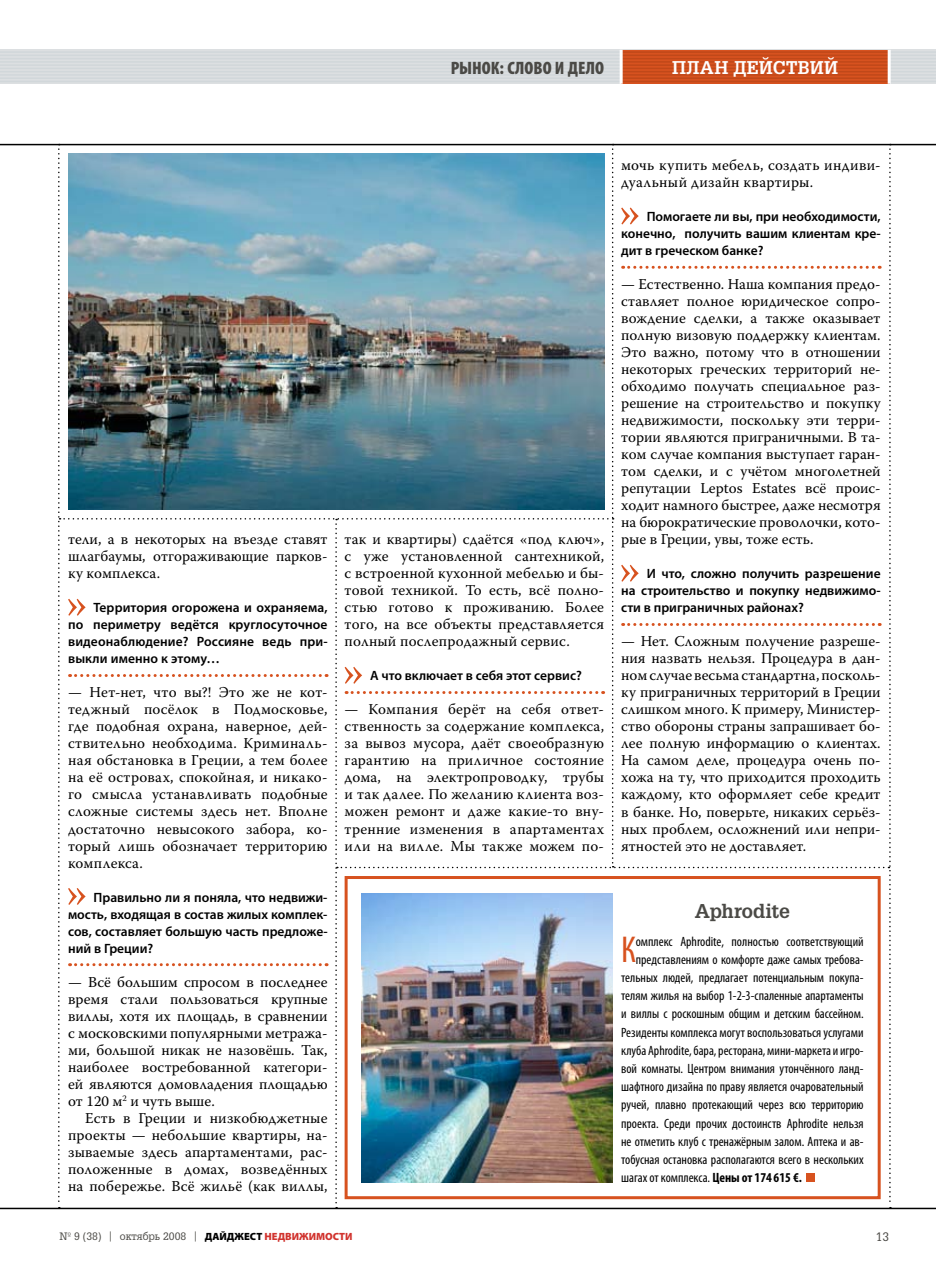
<style>
.page{position:relative;width:936px;height:1263px;background:#fff}
.page>*{position:absolute;margin:0;border:0;box-sizing:border-box;transform-origin:0 0}
.t1{font:condensed 37.5px "Myriad Pro";color:#d7521f}
.t2{font:700 19.5px "AG Gloria";letter-spacing:-.005em;color:#4b4a46}
.t3{font:900 condensed 18px "Myriad Pro";color:#4b4a46}
.t4{font:700 18px "AG Gloria";letter-spacing:.015em;color:#fff}
.t5{font:15px/17px "Warnock Pro";letter-spacing:.005em;color:#000;text-align:justify}
.t6{font:15px/17px "Warnock Pro";letter-spacing:.025em;color:#000}
.t7{font:condensed 13.5px "Myriad Pro";color:#000}
.t8{font:600 13.5px/17px "Myriad Pro";color:#000;text-align:justify}
.t9{font:12px "AG Gloria";color:#4b4a46}
.t10{font:10.5px "AG Gloria";color:#4b4a46}
.s1{font-family:"Warnock Pro"}
.s2{font-family:"Myriad Pro";font-weight:900;color:#000}
.s3{font-family:"Myriad Pro";font-weight:900;color:#d1342f}
.s4{font-weight:700}
</style>
<div class="page">
<div style="left:0;top:50px;width:935px;height:34px;background:#dcdfe1"></div>
<hr style="left:0;top:51px;width:935px;height:2px;background:#d1d7da">
<hr style="left:0;top:55px;width:935px;height:1px;background:#d1d7da">
<hr style="left:0;top:58px;width:935px;height:1px;background:#d1d7da">
<hr style="left:0;top:61px;width:935px;height:2px;background:#d1d7da">
<hr style="left:0;top:64px;width:935px;height:2px;background:#d1d7da">
<hr style="left:0;top:68px;width:935px;height:1px;background:#d1d7da">
<hr style="left:0;top:71px;width:935px;height:1px;background:#d1d7da">
<hr style="left:0;top:74px;width:935px;height:2px;background:#d1d7da">
<hr style="left:0;top:77px;width:935px;height:2px;background:#d1d7da">
<hr style="left:0;top:81px;width:935px;height:1px;background:#d1d7da">
<div style="left:621px;top:50px;width:268px;height:34px;background:#d7521f"></div>
<hr style="left:0;top:144px;width:935px;height:1px;background:#000">
<hr style="left:621px;top:51px;width:268px;height:2px;background:#c04819">
<hr style="left:621px;top:55px;width:268px;height:1px;background:#c04819">
<hr style="left:621px;top:58px;width:268px;height:1px;background:#c04819">
<hr style="left:621px;top:61px;width:268px;height:2px;background:#c04819">
<hr style="left:621px;top:64px;width:268px;height:2px;background:#c04819">
<hr style="left:621px;top:68px;width:268px;height:1px;background:#c04819">
<hr style="left:621px;top:71px;width:268px;height:1px;background:#c04819">
<hr style="left:621px;top:74px;width:268px;height:2px;background:#c04819">
<hr style="left:621px;top:77px;width:268px;height:2px;background:#c04819">
<hr style="left:621px;top:81px;width:268px;height:1px;background:#c04819">
<hr style="left:619px;top:50px;width:3px;height:34px;background:#fff">
<hr style="left:887px;top:50px;width:3px;height:34px;background:#fff">
<hr style="left:0;top:1208px;width:935px;height:1px;background:#000">
<img style="left:58px;top:145px;width:832px;height:1063px">
<p class="t3" style="left:450px;top:57px;width:155px">РЫНОК: СЛОВО И ДЕЛО</p>
<p class="t4" style="left:672px;top:57px;width:168px">ПЛАН ДЕЙСТВИЙ</p>
<p class="t5" style="left:68px;top:531px;width:261px">тели, а в некоторых на въезде ставят шлагбаумы, отгораживающие парков&shy;ку комплекса.</p>
<p class="t8" style="left:68px;top:599px;width:261px;text-indent:26px">Территория огорожена и охраняема, по периметру ведётся круглосуточное видеонаблюдение? Россияне ведь при&shy;выкли именно к этому…</p>
<p class="t5" style="left:68px;top:684px;width:261px">— Нет-нет, что вы?! Это же не кот&shy;теджный посёлок в Подмосковье, где подобная охрана, наверное, дей&shy;ствительно необходима. Криминаль&shy;ная обстановка в Греции, а тем более на её островах, спокойная, и никако&shy;го смысла устанавливать подобные сложные системы здесь нет. Вполне достаточно невысокого забора, ко&shy;торый лишь обозначает территорию комплекса.</p>
<p class="t8" style="left:68px;top:888px;width:261px;text-indent:26px">Правильно ли я поняла, что недвижи&shy;мость, входящая в состав жилых комплек&shy;сов, составляет большую часть предложе&shy;ний в Греции?</p>
<p class="t5" style="left:68px;top:973px;width:261px">— Всё большим спросом в последнее время стали пользоваться крупные виллы, хотя их площадь, в сравнении с московскими популярными метража&shy;ми, большой никак не назовёшь. Так, наиболее востребованной категори&shy;ей являются домовладения площадью от 120 м<sup>2</sup> и чуть выше.</p>
<p class="t5" style="left:68px;top:1109px;width:261px;text-indent:17px">Есть в Греции и низкобюджетные проекты — небольшие квартиры, на&shy;зываемые здесь апартаментами, рас&shy;положенные в домах, возведённых на побережье. Всё жильё (как виллы,</p>
<p class="t5" style="left:344px;top:531px;width:261px">так и квартиры) сдаётся «под ключ», с уже установленной сантехникой, с встроенной кухонной мебелью и бы&shy;товой техникой. То есть, всё полно&shy;стью готово к проживанию. Более того, на все объекты представляется полный послепродажный сервис.</p>
<p class="t8" style="left:370px;top:667px;width:213px">А что включает в себя этот сервис?</p>
<p class="t5" style="left:344px;top:701px;width:261px">— Компания берёт на себя ответ&shy;ственность за содержание комплекса, за вывоз мусора, даёт своеобразную гарантию на приличное состояние дома, на электропроводку, трубы и так далее. По желанию клиента воз&shy;можен ремонт и даже какие-то вну&shy;тренние изменения в апартаментах или на вилле. Мы также можем по-</p>
<p class="t10" style="left:60px;top:1230px;width:294px">№ 9 (38) <span class="s1">|</span> октябрь 2008 <span class="s1">|</span> <span class="s2">ДАЙДЖЕСТ</span> <span class="s3">НЕДВИЖИМОСТИ</span></p>
<p class="t6" style="left:621px;top:156px;width:261px">мочь купить мебель, создать индиви&shy;дуальный дизайн квартиры.</p>
<p class="t8" style="left:621px;top:208px;width:261px;text-indent:26px">Помогаете ли вы, при необходимости, конечно, получить вашим клиентам кре&shy;дит в греческом банке?</p>
<p class="t5" style="left:621px;top:275px;width:261px">— Естественно. Наша компания предо&shy;ставляет полное юридическое сопро&shy;вождение сделки, а также оказывает полную визовую поддержку клиентам.<br>Это важно, потому что в отношении некоторых греческих территорий не&shy;обходимо получать специальное раз&shy;решение на строительство и покупку недвижимости, поскольку эти терри&shy;тории являются приграничными. В та&shy;ком случае компания выступает гаран&shy;том сделки, и с учётом многолетней репутации Leptos Estates всё проис&shy;ходит намного быстрее, даже несмотря на бюрократические проволочки, кото&shy;рые в Греции, увы, тоже есть.</p>
<p class="t8" style="left:621px;top:565px;width:261px;text-indent:26px">И что, сложно получить разрешение на строительство и покупку недвижимо&shy;сти в приграничных районах?</p>
<p class="t5" style="left:621px;top:633px;width:261px">— Нет. Сложным получение разреше&shy;ния назвать нельзя. Процедура в дан&shy;ном случае весьма стандартна, посколь&shy;ку приграничных территорий в Греции слишком много. К примеру, Министер&shy;ство обороны страны запрашивает бо&shy;лее полную информацию о клиентах.<br>На самом деле, процедура очень по&shy;хожа на ту, что приходится проходить каждому, кто оформляет себе кредит в банке. Но, поверьте, никаких серьёз&shy;ных проблем, осложнений или непри&shy;ятностей это не доставляет.</p>
<h2 class="t2" style="left:694px;top:899px;width:97px">Aphrodite</h2>
<h1 class="t1" style="left:621px;top:927px;width:16px">К</h1>
<p class="t7" style="left:635px;top:933px;width:229px">омплекс Aphrodite, полностью соответствующий</p>
<p class="t7" style="left:635px;top:951px;width:229px">представлениям о комфорте даже самых требова-</p>
<p class="t7" style="left:621px;top:969px;width:244px">тельных людей, предлагает потенциальным покупа-</p>
<p class="t7" style="left:621px;top:987px;width:244px">телям жилья на выбор 1-2-3-спаленные апартаменты</p>
<p class="t7" style="left:621px;top:1006px;width:244px">и виллы с роскошным общим и детским бассейном.</p>
<p class="t7" style="left:621px;top:1024px;width:244px">Резиденты комплекса могут воспользоваться услугами</p>
<p class="t7" style="left:621px;top:1042px;width:244px">клуба Aphrodite, бара, ресторана, мини-маркета и игро-</p>
<p class="t7" style="left:621px;top:1060px;width:244px">вой комнаты. Центром внимания утончённого ланд-</p>
<p class="t7" style="left:621px;top:1078px;width:244px">шафтного дизайна по праву является очаровательный</p>
<p class="t7" style="left:621px;top:1097px;width:244px">ручей, плавно протекающий через всю территорию</p>
<p class="t7" style="left:621px;top:1115px;width:244px">проекта. Среди прочих достоинств Aphrodite нельзя</p>
<p class="t7" style="left:621px;top:1133px;width:244px">не отметить клуб с тренажёрным залом. Аптека и ав-</p>
<p class="t7" style="left:621px;top:1151px;width:244px">тобусная остановка располагаются всего в нескольких</p>
<p class="t7" style="left:621px;top:1169px;width:182px">шагах от комплекса. <span class="s4">Цены от 174 615 €.</span></p>
<p class="t9" style="left:875px;top:1229px;width:15px">13</p>
</div>
